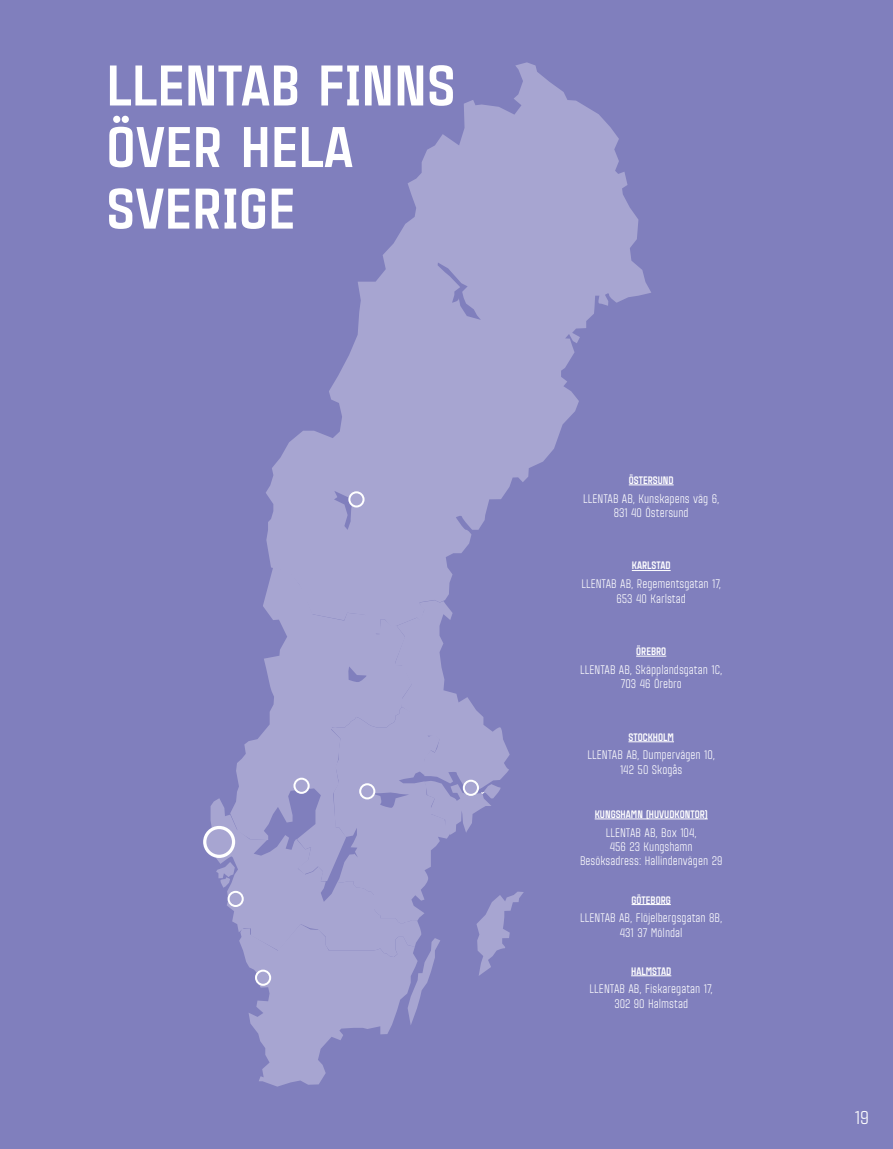
<style>
.page{position:relative;width:893px;height:1149px;background:#fff}
.page>*{position:absolute;margin:0;border:0;box-sizing:border-box;transform-origin:0 0}
.LL_PEREX_02{font:900 55.5px "Citadina";color:#fff}
.t1{font:18px "Citadina";color:#fff}
.t2{font:12px/14.4px "Citadina";color:#fff;text-align:center;scale:.9 1}
.Title_Country{font:900 10.5px "Citadina";color:#fff;scale:.91 1}
</style>
<div class="page">
<div style="left:0;top:0;width:893px;height:1148px;background:#807fbd"></div>
<hr style="left:629px;top:484px;width:45px;height:1px;background:#fff">
<hr style="left:632px;top:570px;width:39px;height:1px;background:#fff">
<hr style="left:636px;top:655px;width:30px;height:1px;background:#fff">
<hr style="left:628px;top:741px;width:46px;height:1px;background:#fff">
<hr style="left:595px;top:818px;width:113px;height:1px;background:#fff">
<hr style="left:632px;top:904px;width:39px;height:1px;background:#fff">
<hr style="left:631px;top:975px;width:40px;height:1px;background:#fff">
<svg style="left:266px;top:62px;width:385px;height:538px;fill:#a7a5d1"></svg>
<svg style="left:348px;top:491px;width:17px;height:16px"></svg>
<svg style="left:203px;top:600px;width:321px;height:486px"></svg>
<p class="LL_PEREX_02" style="left:106px;top:43px;width:351px">LLENTAB FINNS</p>
<p class="LL_PEREX_02" style="left:106px;top:105px;width:248px">ÖVER HELA</p>
<p class="LL_PEREX_02" style="left:106px;top:166px;width:191px">SVERIGE</p>
<p class="Title_Country" style="left:629px;top:472px;width:51px">ÖSTERSUND</p>
<p class="t2" style="left:583px;top:490px;width:153px">LLENTAB AB, Kunskapens väg 6,<br>831 40 Östersund</p>
<p class="Title_Country" style="left:632px;top:557px;width:44px">KARLSTAD</p>
<p class="t2" style="left:581px;top:575px;width:157px">LLENTAB AB, Regementsgatan 17,<br>653 40 Karlstad</p>
<p class="Title_Country" style="left:636px;top:643px;width:35px">ÖREBRO</p>
<p class="t2" style="left:580px;top:661px;width:160px">LLENTAB AB, Skäpplandsgatan 1C,<br>703 46 Örebro</p>
<p class="Title_Country" style="left:628px;top:728px;width:52px">STOCKHOLM</p>
<p class="t2" style="left:587px;top:747px;width:143px">LLENTAB AB, Dumpervägen 10,<br>142 50 Skogås</p>
<p class="Title_Country" style="left:595px;top:805px;width:126px">KUNGSHAMN (HUVUDKONTOR)</p>
<p class="t2" style="left:580px;top:824px;width:160px">LLENTAB AB, Box 104,<br>456 23 Kungshamn<br>Besöksadress: Hallindenvägen 29</p>
<p class="Title_Country" style="left:632px;top:891px;width:45px">GÖTEBORG</p>
<p class="t2" style="left:580px;top:909px;width:159px">LLENTAB AB, Flöjelbergsgatan 8B,<br>431 37 Mölndal</p>
<p class="Title_Country" style="left:631px;top:962px;width:46px">HALMSTAD</p>
<p class="t2" style="left:590px;top:980px;width:138px">LLENTAB AB, Fiskaregatan 17,<br>302 90 Halmstad</p>
<h2 class="t1" style="left:855px;top:1103px;width:16px">19</h2>
</div>
